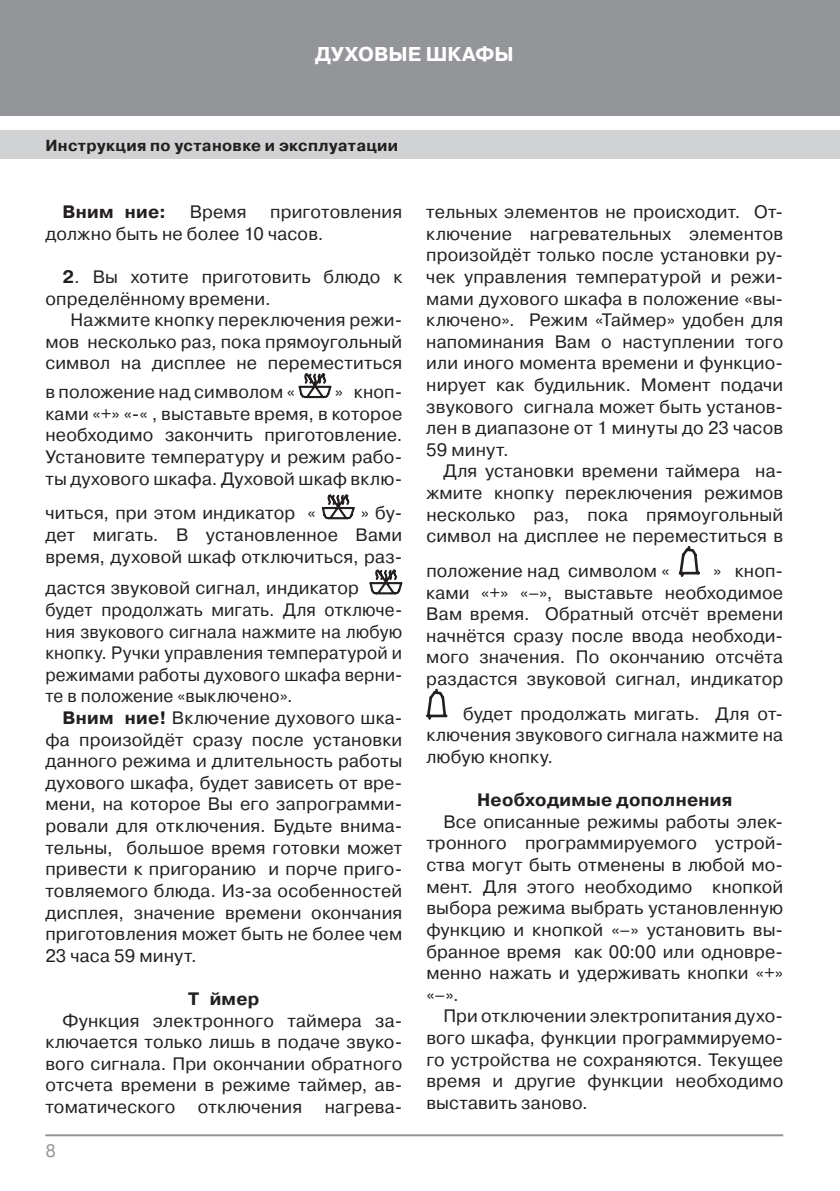
<style>
.page{position:relative;width:840px;height:1191px;background:#fff}
.page>*{position:absolute;margin:0;border:0;box-sizing:border-box;transform-origin:0 0}
.t1{font:700 20px "Pragmatica C";color:#fff}
.t2{font:18px/21.6px "Pragmatica C";letter-spacing:.01em;color:#231f20;text-align:justify}
.t3{font:700 18px "Pragmatica C";letter-spacing:.015em;color:#231f20}
.t4{font:18px "Pragmatica C";color:#939598}
.t5{font:700 16px "Pragmatica C";letter-spacing:.02em;color:#231f20}
.s1{font-weight:700}
</style>
<div class="page">
<div style="left:0;top:0;width:839px;height:116px;background:#939598"></div>
<div style="left:0;top:130px;width:839px;height:29px;background:#d1d2d4"></div>
<hr style="left:45px;top:1134px;width:737px;height:2px;background:#939598">
<svg style="left:298px;top:373px;width:33px;height:25px"></svg>
<svg style="left:321px;top:494px;width:33px;height:25px"></svg>
<svg style="left:369px;top:569px;width:33px;height:25px"></svg>
<svg style="left:678px;top:546px;width:21px;height:31px"></svg>
<svg style="left:426px;top:688px;width:21px;height:32px"></svg>
<p class="t1" style="left:315px;top:46px;width:200px">ДУХОВЫЕ ШКАФЫ</p>
<p class="t5" style="left:45px;top:139px;width:354px">Инструкция по установке и эксплуатации</p>
<p class="t3" style="left:62px;top:202px;width:105px">Внима ние:</p>
<p class="t2" style="left:189px;top:201px;width:58px">Время</p>
<p class="t2" style="left:45px;top:201px;width:358px;text-indent:225px">приготовления должно быть не более 10 часов.</p>
<p class="t2" style="left:45px;top:266px;width:358px;text-indent:17px"><span class="s1">2</span>. Вы хотите приготовить блюдо к определённому времени.</p>
<p class="t2" style="left:45px;top:309px;width:358px;text-indent:25px">Нажмите кнопку переключения режи&shy;мов несколько раз, пока прямоугольный символ на дисплее не переместиться</p>
<p class="t2" style="left:45px;top:381px;width:251px">в положение над символом «</p>
<p class="t2" style="left:45px;top:381px;width:358px;text-indent:289px">» кноп&shy;ками «+» «-« , выставьте время, в которое необходимо закончить приготовление.<br>Установите температуру и режим рабо&shy;ты духового шкафа. Духовой шкаф вклю-</p>
<p class="t2" style="left:45px;top:502px;width:272px">читься, при этом индикатор «</p>
<p class="t2" style="left:45px;top:502px;width:358px;text-indent:315px">» бу&shy;дет мигать. В установленное Вами время, духовой шкаф отключиться, раз-</p>
<p class="t2" style="left:45px;top:577px;width:358px;text-align:left">дастся звуковой сигнал, индикатор будет продолжать мигать. Для отключе&shy;ния звукового сигнала нажмите на любую кнопку. Ручки управления температурой и режимами работы духового шкафа верни&shy;те в положение «выключено».</p>
<p class="t2" style="left:45px;top:707px;width:358px;text-indent:17px"><span class="s1">Внима ние!</span> Включение духового шка&shy;фа произойдёт сразу после установки данного режима и длительность работы духового шкафа, будет зависеть от вре&shy;мени, на которое Вы его запрограмми&shy;ровали для отключения. Будьте внима&shy;тельны, большое время готовки может привести к пригоранию и порче приго&shy;товляемого блюда. Из-за особенностей дисплея, значение времени окончания приготовления может быть не более чем 23 часа 59 минут.</p>
<p class="t3" style="left:188px;top:989px;width:73px">Та ймер</p>
<p class="t2" style="left:45px;top:1009px;width:358px;text-indent:17px">Функция электронного таймера за&shy;ключается только лишь в подаче звуко&shy;вого сигнала. При окончании обратного отсчета времени в режиме таймер, ав&shy;томатического отключения нагрева-</p>
<p class="t4" style="left:45px;top:1141px;width:12px">8</p>
<p class="t2" style="left:426px;top:201px;width:358px">тельных элементов не происходит. От&shy;ключение нагревательных элементов произойдёт только после установки ру&shy;чек управления температурой и режи&shy;мами духового шкафа в положение «вы&shy;ключено». Режим «Таймер» удобен для напоминания Вам о наступлении того или иного момента времени и функцио&shy;нирует как будильник. Момент подачи звукового сигнала может быть установ&shy;лен в диапазоне от 1 минуты до 23 часов 59 минут.</p>
<p class="t2" style="left:426px;top:460px;width:358px;text-indent:17px">Для установки времени таймера на&shy;жмите кнопку переключения режимов несколько раз, пока прямоугольный символ на дисплее не переместиться в</p>
<p class="t2" style="left:426px;top:560px;width:245px">положение над символом «</p>
<p class="t2" style="left:426px;top:560px;width:358px;text-indent:286px">» кноп&shy;ками «+» «–», выставьте необходимое Вам время. Обратный отсчёт времени начнётся сразу после ввода необходи&shy;мого значения. По окончанию отсчёта раздастся звуковой сигнал, индикатор</p>
<p class="t2" style="left:426px;top:703px;width:358px;text-indent:37px">будет продолжать мигать. Для от&shy;ключения звукового сигнала нажмите на любую кнопку.</p>
<p class="t3" style="left:477px;top:790px;width:256px">Необходимые дополнения</p>
<p class="t2" style="left:426px;top:811px;width:358px;text-indent:17px">Все описанные режимы работы элек&shy;тронного программируемого устрой&shy;ства могут быть отменены в любой мо&shy;мент. Для этого необходимо кнопкой выбора режима выбрать установленную функцию и кнопкой «–» установить вы&shy;бранное время как 00:00 или одновре&shy;менно нажать и удерживать кнопки «+» «–».</p>
<p class="t2" style="left:426px;top:1005px;width:358px;text-indent:17px">При отключении электропитания духо&shy;вого шкафа, функции программируемо&shy;го устройства не сохраняются. Текущее время и другие функции необходимо выставить заново.</p>
</div>
